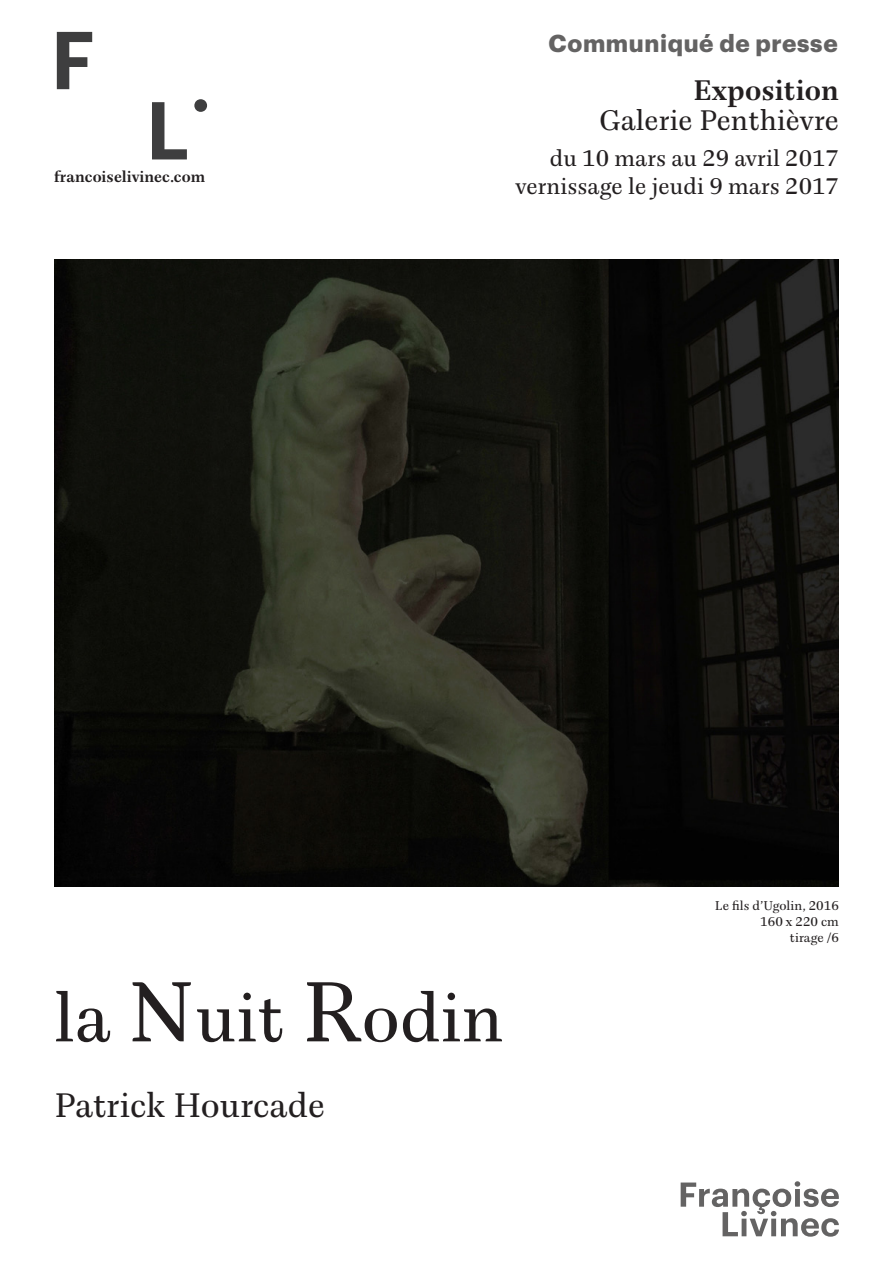
<style>
.page{position:relative;width:893px;height:1263px;background:#fff}
.page>*{position:absolute;margin:0;border:0;box-sizing:border-box;transform-origin:0 0}
.t1{font:72px "Fayon Pro";color:#231f20}
.t2{font:36px "Fayon Pro";color:#231f20}
.t3{font:30px "Fayon Pro";color:#231f20}
.t4{font:700 30px "Fayon Pro";color:#231f20}
.t5{font:24px "Fayon Pro";color:#231f20}
.t6{font:700 24px "Graphik";letter-spacing:.025em;color:#646363}
.t7{font:700 16.5px "Fayon Pro";color:#231f20}
.t8{font:13.5px/16.2px "Fayon Pro";color:#231f20;text-align:right}
.s1{font-size:90px}
</style>
<div class="page">
<svg style="left:681px;top:1181px;width:158px;height:56px"></svg>
<img style="left:54px;top:259px;width:784px;height:627px">
<svg style="left:57px;top:32px;width:35px;height:57px"></svg>
<svg style="left:152px;top:102px;width:35px;height:57px"></svg>
<div style="left:194px;top:99px;width:13px;height:13px;background:#3e3e3f;border-radius:50%"></div>
<p class="t7" style="left:54px;top:166px;width:153px">francoiselivinec.com</p>
<p class="t6" style="left:549px;top:24px;width:291px">Communiqué de presse</p>
<p class="t4" style="left:693px;top:69px;width:147px">Exposition</p>
<p class="t3" style="left:599px;top:99px;width:241px">Galerie Penthièvre</p>
<p class="t5" style="left:550px;top:141px;width:291px">du 10 mars au 29 avril 2017</p>
<p class="t5" style="left:516px;top:170px;width:325px">vernissage le jeudi 9 mars 2017</p>
<p class="t1" style="left:54px;top:969px;width:451px">la <span class="s1">N</span>uit <span class="s1">R</span>odin</p>
<p class="t2" style="left:54px;top:1080px;width:273px">Patrick Hourcade</p>
<p class="t8" style="left:715px;top:897px;width:126px">Le fils d’Ugolin, 2016<br>160 x 220 cm</p>
<p class="t8" style="left:790px;top:929px;width:51px">tirage /6</p>
</div>
